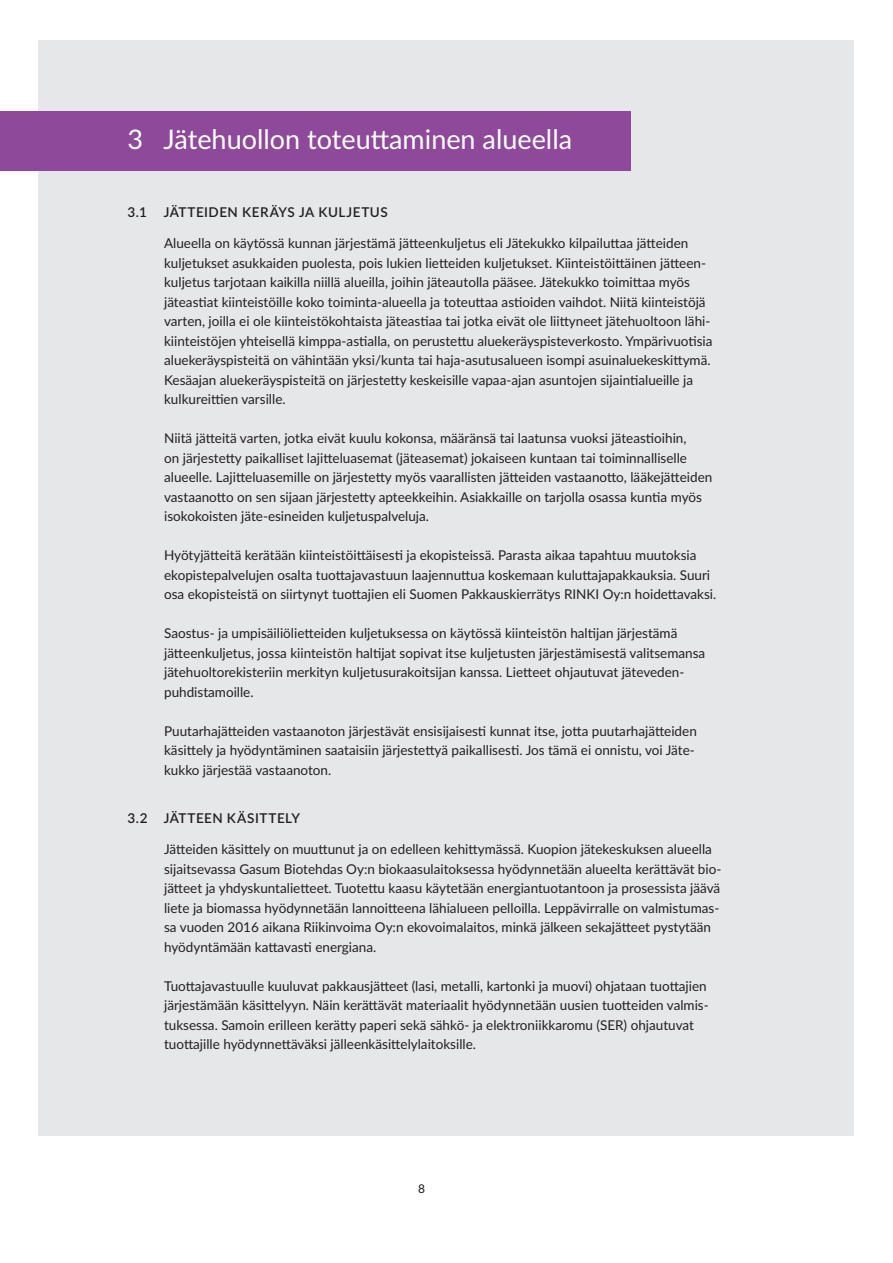
<style>
.page{position:relative;width:893px;height:1263px;background:#fff}
.page>*{position:absolute;margin:0;border:0;box-sizing:border-box;transform-origin:0 0}
.t1{font:27px "Lato";color:#fff}
.t2{font:13.5px/19.5px "Lato";color:#231f20}
.t3{font:600 13.5px "Lato";letter-spacing:.035em;color:#231f20}
.t4{font:500 12px "Lato";color:#231f20}
</style>
<div class="page">
<div style="left:39px;top:40px;width:815px;height:1095px;background:#e6e7e9"></div>
<div style="left:0;top:112px;width:630px;height:59px;background:#8e499b"></div>
<p class="t1" style="left:128px;top:120px;width:446px">3 Jätehuollon toteuttaminen alueella</p>
<h5 class="t3" style="left:128px;top:202px;width:262px">3.1 JÄTTEIDEN KERÄYS JA KULJETUS</h5>
<p class="t2" style="left:164px;top:233px;width:550px">Alueella on käytössä kunnan järjestämä jätteenkuljetus eli Jätekukko kilpailuttaa jätteiden kuljetukset asukkaiden puolesta, pois lukien lietteiden kuljetukset. Kiinteistöittäinen jätteen&shy;kuljetus tarjotaan kaikilla niillä alueilla, joihin jäteautolla pääsee. Jätekukko toimittaa myös jäteastiat kiinteistöille koko toiminta-alueella ja toteuttaa astioiden vaihdot. Niitä kiinteistöjä varten, joilla ei ole kiinteistökohtaista jäteastiaa tai jotka eivät ole liittyneet jätehuoltoon lähi&shy;kiinteistöjen yhteisellä kimppa-astialla, on perustettu aluekeräyspisteverkosto. Ympärivuotisia aluekeräyspisteitä on vähintään yksi/kunta tai haja-asutusalueen isompi asuinaluekeskittymä.<br>Kesäajan aluekeräyspisteitä on järjestetty keskeisille vapaa-ajan asuntojen sijaintialueille ja kulkureittien varsille.</p>
<p class="t2" style="left:164px;top:428px;width:550px">Niitä jätteitä varten, jotka eivät kuulu kokonsa, määränsä tai laatunsa vuoksi jäteastioihin,<br>on järjestetty paikalliset lajitteluasemat (jäteasemat) jokaiseen kuntaan tai toiminnalliselle alueelle. Lajitteluasemille on järjestetty myös vaarallisten jätteiden vastaanotto, lääkejätteiden vastaanotto on sen sijaan järjestetty apteekkeihin. Asiakkaille on tarjolla osassa kuntia myös isokokoisten jäte-esineiden kuljetuspalveluja.</p>
<p class="t2" style="left:164px;top:545px;width:554px">Hyötyjätteitä kerätään kiinteistöittäisesti ja ekopisteissä. Parasta aikaa tapahtuu muutoksia ekopistepalvelujen osalta tuottajavastuun laajennuttua koskemaan kuluttajapakkauksia. Suuri osa ekopisteistä on siirtynyt tuottajien eli Suomen Pakkauskierrätys RINKI Oy:n hoidettavaksi.</p>
<p class="t2" style="left:164px;top:623px;width:543px">Saostus- ja umpisäiliölietteiden kuljetuksessa on käytössä kiinteistön haltijan järjestämä jätteenkuljetus, jossa kiinteistön haltijat sopivat itse kuljetusten järjestämisestä valitsemansa jätehuoltorekisteriin merkityn kuljetusurakoitsijan kanssa. Lietteet ohjautuvat jäteveden&shy;puhdistamoille.</p>
<p class="t2" style="left:164px;top:720px;width:534px">Puutarhajätteiden vastaanoton järjestävät ensisijaisesti kunnat itse, jotta puutarhajätteiden käsittely ja hyödyntäminen saataisiin järjestettyä paikallisesti. Jos tämä ei onnistu, voi Jäte&shy;kukko järjestää vastaanoton.</p>
<h5 class="t3" style="left:128px;top:808px;width:174px">3.2 JÄTTEEN KÄSITTELY</h5>
<p class="t2" style="left:164px;top:839px;width:559px">Jätteiden käsittely on muuttunut ja on edelleen kehittymässä. Kuopion jätekeskuksen alueella sijaitsevassa Gasum Biotehdas Oy:n biokaasulaitoksessa hyödynnetään alueelta kerättävät bio&shy;jätteet ja yhdyskuntalietteet. Tuotettu kaasu käytetään energiantuotantoon ja prosessista jäävä liete ja biomassa hyödynnetään lannoitteena lähialueen pelloilla. Leppävirralle on valmistumas&shy;sa vuoden 2016 aikana Riikinvoima Oy:n ekovoimalaitos, minkä jälkeen sekajätteet pystytään hyödyntämään kattavasti energiana.</p>
<p class="t2" style="left:164px;top:975px;width:546px">Tuottajavastuulle kuuluvat pakkausjätteet (lasi, metalli, kartonki ja muovi) ohjataan tuottajien järjestämään käsittelyyn. Näin kerättävät materiaalit hyödynnetään uusien tuotteiden valmis&shy;tuksessa. Samoin erilleen kerätty paperi sekä sähkö- ja elektroniikkaromu (SER) ohjautuvat tuottajille hyödynnettäväksi jälleenkäsittelylaitoksille.</p>
<p class="t4" style="left:418px;top:1179px;width:8px">8</p>
</div>
